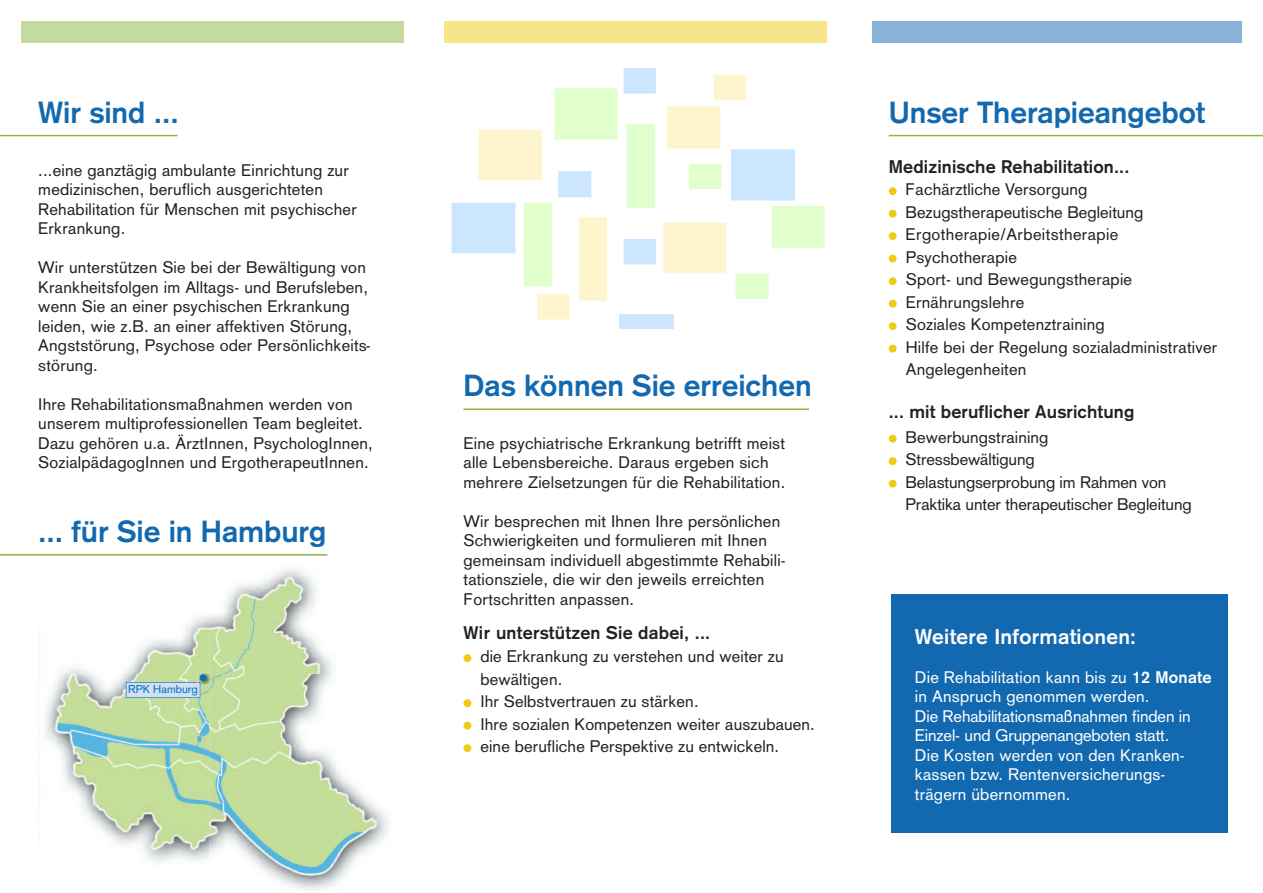
<style>
.page{position:relative;width:1263px;height:893px;background:#fff}
.page>*{position:absolute;margin:0;border:0;box-sizing:border-box;transform-origin:0 0}
.t1{font:700 30px "Akzidenz Grotesk";color:#1369b0}
.t2{font:700 21px "Akzidenz Grotesk";letter-spacing:.015em;color:#fff}
.t3{font:700 18px "Akzidenz Grotesk";letter-spacing:.01em;color:#222221}
.t4{font:16.5px/19.5px "Akzidenz Grotesk";letter-spacing:.015em;color:#222221}
.t5{font:16.5px/19.5px "Akzidenz Grotesk";letter-spacing:.015em;color:#fff}
.t6{font:16.5px/22.5px "Akzidenz Grotesk";letter-spacing:-.005em;color:#222221}
.t7{font:11.25px "Akzidenz Grotesk";color:#0072bc}
.s1{font-weight:700}
</style>
<div class="page">
<div style="left:891px;top:595px;width:337px;height:238px;background:#1369b0"></div>
<div style="left:21px;top:21px;width:383px;height:22px;background:#c5db9e"></div>
<div style="left:444px;top:21px;width:383px;height:22px;background:#f8e589"></div>
<div style="left:872px;top:21px;width:370px;height:22px;background:#89b4d7"></div>
<div style="left:463px;top:654px;width:8px;height:8px;background:#f1cb13;border-radius:50%"></div>
<div style="left:463px;top:699px;width:8px;height:8px;background:#f1cb13;border-radius:50%"></div>
<div style="left:463px;top:722px;width:8px;height:8px;background:#f1cb13;border-radius:50%"></div>
<div style="left:463px;top:744px;width:8px;height:8px;background:#f1cb13;border-radius:50%"></div>
<div style="left:889px;top:187px;width:8px;height:8px;background:#f1cb13;border-radius:50%"></div>
<div style="left:889px;top:210px;width:8px;height:8px;background:#f1cb13;border-radius:50%"></div>
<div style="left:889px;top:232px;width:8px;height:8px;background:#f1cb13;border-radius:50%"></div>
<div style="left:889px;top:255px;width:8px;height:8px;background:#f1cb13;border-radius:50%"></div>
<div style="left:889px;top:435px;width:8px;height:8px;background:#f1cb13;border-radius:50%"></div>
<div style="left:889px;top:457px;width:8px;height:8px;background:#f1cb13;border-radius:50%"></div>
<div style="left:889px;top:480px;width:8px;height:8px;background:#f1cb13;border-radius:50%"></div>
<div style="left:889px;top:277px;width:8px;height:8px;background:#f1cb13;border-radius:50%"></div>
<div style="left:889px;top:300px;width:8px;height:8px;background:#f1cb13;border-radius:50%"></div>
<div style="left:889px;top:322px;width:8px;height:8px;background:#f1cb13;border-radius:50%"></div>
<div style="left:889px;top:345px;width:8px;height:8px;background:#f1cb13;border-radius:50%"></div>
<img style="left:45px;top:554px;width:344px;height:337px">
<img style="left:198px;top:672px;width:13px;height:14px">
<svg style="left:126px;top:674px;width:80px;height:24px;background:#bed5d0"></svg>
<hr style="left:0;top:135px;width:178px;height:1px;background:#8cb63c">
<hr style="left:889px;top:135px;width:374px;height:1px;background:#8cb63c">
<hr style="left:463px;top:408px;width:346px;height:2px;background:#8cb63c">
<hr style="left:0;top:554px;width:327px;height:2px;background:#8cb63c">
<img style="left:451px;top:68px;width:374px;height:261px">
<h1 class="t1" style="left:38px;top:102px;width:142px">Wir sind ...</h1>
<p class="t4" style="left:38px;top:162px;width:320px">...eine ganztägig ambulante Einrichtung zur medizinischen, beruflich ausgerichteten Rehabilitation für Menschen mit psychischer Erkrankung.</p>
<p class="t4" style="left:38px;top:259px;width:334px">Wir unterstützen Sie bei der Bewältigung von Krankheitsfolgen im Alltags- und Berufsleben, wenn Sie an einer psychischen Erkrankung leiden, wie z.B. an einer affektiven Störung, Angststörung, Psychose oder Persönlichkeits&shy;störung.</p>
<p class="t4" style="left:38px;top:396px;width:336px">Ihre Rehabilitationsmaßnahmen werden von unserem multiprofessionellen Team begleitet.<br>Dazu gehören u.a. ÄrztInnen, PsychologInnen, SozialpädagogInnen und ErgotherapeutInnen.</p>
<h1 class="t1" style="left:38px;top:520px;width:290px">... für Sie in Hamburg</h1>
<p class="t7" style="left:128px;top:685px;width:71px">RPK Hamburg</p>
<h1 class="t1" style="left:463px;top:375px;width:350px">Das können Sie erreichen</h1>
<p class="t4" style="left:463px;top:435px;width:323px">Eine psychiatrische Erkrankung betrifft meist alle Lebensbereiche. Daraus ergeben sich mehrere Zielsetzungen für die Rehabilitation.</p>
<p class="t4" style="left:463px;top:513px;width:324px">Wir besprechen mit Ihnen Ihre persönlichen Schwierigkeiten und formulieren mit Ihnen gemeinsam individuell abgestimmte Rehabili&shy;tationsziele, die wir den jeweils erreichten Fortschritten anpassen.</p>
<p class="t3" style="left:463px;top:627px;width:248px">Wir unterstützen Sie dabei, ...</p>
<p class="t4" style="left:480px;top:647px;width:336px;line-height:22.5px">die Erkrankung zu verstehen und weiter zu bewältigen.<br>Ihr Selbstvertrauen zu stärken.<br>Ihre sozialen Kompetenzen weiter auszubauen. eine berufliche Perspektive zu entwickeln.</p>
<h1 class="t1" style="left:889px;top:102px;width:318px">Unser Therapieangebot</h1>
<p class="t3" style="left:889px;top:160px;width:242px">Medizinische Rehabilitation...</p>
<p class="t4" style="left:906px;top:180px;width:313px;line-height:22.5px">Fachärztliche Versorgung<br>Bezugstherapeutische Begleitung<br>Ergotherapie/Arbeitstherapie<br>Psychotherapie<br>Sport- und Bewegungstherapie<br>Ernährungslehre<br>Soziales Kompetenztraining<br>Hilfe bei der Regelung sozialadministrativer<br>Angelegenheiten</p>
<p class="t3" style="left:889px;top:405px;width:247px">... mit beruflicher Ausrichtung</p>
<p class="t6" style="left:906px;top:427px;width:287px">Bewerbungstraining<br>Stressbewältigung<br>Belastungserprobung im Rahmen von<br>Praktika unter therapeutischer Begleitung</p>
<p class="t2" style="left:915px;top:629px;width:223px">Weitere Informationen:</p>
<p class="t5" style="left:915px;top:669px;width:298px">Die Rehabilitation kann bis zu <span class="s1">12 Monate </span>in Anspruch genommen werden.<br>Die Rehabilitationsmaßnahmen finden in Einzel- und Gruppenangeboten statt.<br>Die Kosten werden von den Kranken&shy;kassen bzw. Rentenversicherungs&shy;trägern übernommen.</p>
</div>
